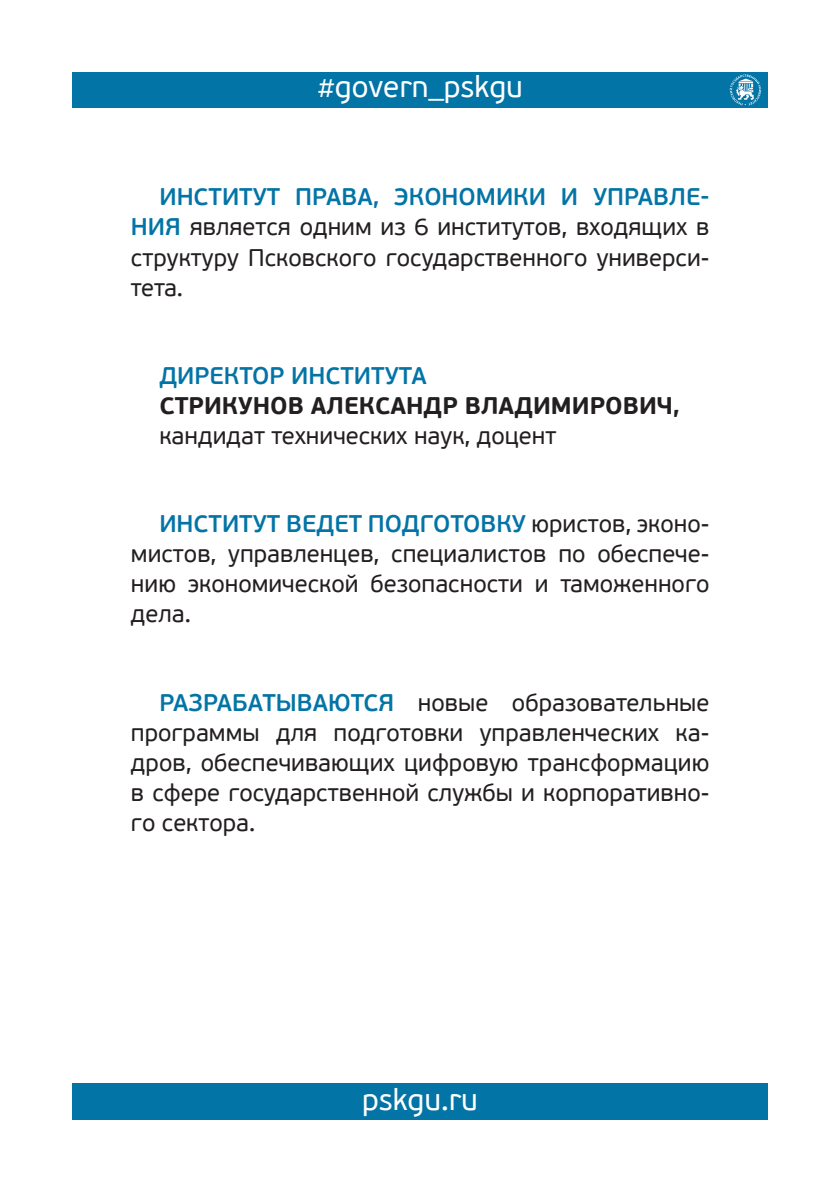
<style>
.page{position:relative;width:840px;height:1191px;background:#fff}
.page>*{position:absolute;margin:0;border:0;box-sizing:border-box;transform-origin:0 0}
.t1{font:30px "PF Beau Sans Pro";color:#fff}
.t2{font:24px/30px "PF Beau Sans Pro";color:#231f20;text-align:justify}
.t3{font:600 24px "PF Beau Sans Pro";color:#0374a6}
.t4{font:700 24px "PF Beau Sans Pro";color:#231f20}
.s1{font-weight:600;color:#0374a6}
</style>
<div class="page">
<div style="left:72px;top:1083px;width:695px;height:36px;background:#0374a6"></div>
<div style="left:72px;top:72px;width:695px;height:36px;background:#0374a6"></div>
<svg style="left:729px;top:75px;width:31px;height:30px"></svg>
<p class="t1" style="left:317px;top:70px;width:207px">#govern_pskgu</p>
<p class="t3" style="left:159px;top:183px;width:353px">Институт права, экономики</p>
<p class="t2" style="left:131px;top:183px;width:579px;text-indent:429px"><span class="s1">и управле&shy;ния</span> является одним из 6 институтов, входящих в структуру Псковского государственного универси&shy;тета.</p>
<p class="t3" style="left:159px;top:361px;width:254px">Директор института</p>
<p class="t4" style="left:159px;top:390px;width:521px">Стрикунов Ал ександр Владимирович,</p>
<p class="t2" style="left:159px;top:421px;width:398px">кандидат технических наук, доцент</p>
<p class="t2" style="left:131px;top:509px;width:579px;text-indent:28px"><span class="s1">Институт ведет подготовку</span> юристов, эконо&shy;мистов, управленцев, специалистов по обеспече&shy;нию экономической безопасности и таможенного дела.</p>
<p class="t2" style="left:131px;top:688px;width:579px;text-indent:232px"><span class="s1">ся</span> новые образовательные программы для подготовки управленческих ка&shy;дров, обеспечивающих цифровую трансформацию в сфере государственной службы и корпоративно&shy;го сектора.</p>
<p class="t3" style="left:159px;top:688px;width:172px">Разрабатывают</p>
<p class="t1" style="left:362px;top:1082px;width:117px">pskgu.ru</p>
</div>
